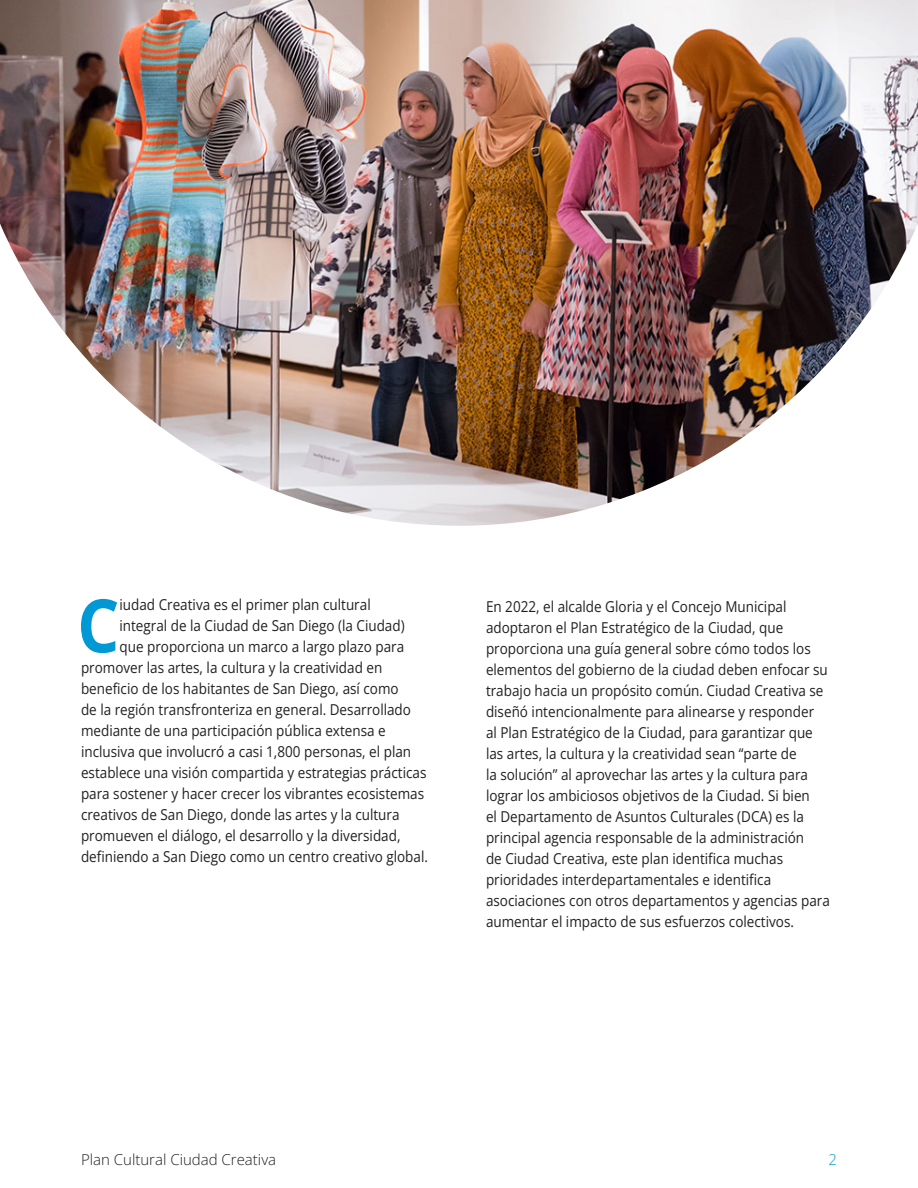
<style>
.page{position:relative;width:918px;height:1188px;background:#fff}
.page>*{position:absolute;margin:0;border:0;box-sizing:border-box;transform-origin:0 0}
.Body_Copy{font:700 73.8px "Open Sans";color:#0099d6;scale:.9 1}
.Body_Copy-2{font:15px/21px "Open Sans";color:#231f20;scale:.9 1}
.t1{font:300 15px "Open Sans";color:#231f20}
.t2{font:300 15px "Open Sans";color:#0099d6}
</style>
<div class="page">
<img style="left:0;top:0;width:918px;height:526px">
<p class="Body_Copy" style="left:77px;top:575px;width:49px">C</p>
<p class="Body_Copy-2" style="left:119px;top:594px;width:281px">iudad Creativa es el primer plan cultural</p>
<p class="Body_Copy-2" style="left:119px;top:615px;width:318px">integral de la Ciudad de San Diego (la Ciudad)</p>
<p class="Body_Copy-2" style="left:119px;top:636px;width:318px">que proporciona un marco a largo plazo para</p>
<p class="Body_Copy-2" style="left:81px;top:657px;width:336px">promover las artes, la cultura y la creatividad en</p>
<p class="Body_Copy-2" style="left:81px;top:678px;width:355px">beneficio de los habitantes de San Diego, así como</p>
<p class="Body_Copy-2" style="left:81px;top:699px;width:368px">de la región transfronteriza en general. Desarrollado</p>
<p class="Body_Copy-2" style="left:81px;top:720px;width:340px">mediante de una participación pública extensa e</p>
<p class="Body_Copy-2" style="left:81px;top:741px;width:368px">inclusiva que involucró a casi 1,800 personas, el plan</p>
<p class="Body_Copy-2" style="left:81px;top:762px;width:385px">establece una visión compartida y estrategias prácticas</p>
<p class="Body_Copy-2" style="left:81px;top:783px;width:383px">para sostener y hacer crecer los vibrantes ecosistemas</p>
<p class="Body_Copy-2" style="left:81px;top:804px;width:356px">creativos de San Diego, donde las artes y la cultura</p>
<p class="Body_Copy-2" style="left:81px;top:825px;width:357px">promueven el diálogo, el desarrollo y la diversidad,</p>
<p class="Body_Copy-2" style="left:81px;top:846px;width:387px">definiendo a San Diego como un centro creativo global.</p>
<p class="Body_Copy-2" style="left:486px;top:596px;width:384px">En 2022, el alcalde Gloria y el Concejo Municipal adoptaron el Plan Estratégico de la Ciudad, que proporciona una guía general sobre cómo todos los elementos del gobierno de la ciudad deben enfocar su trabajo hacia un propósito común. Ciudad Creativa se diseñó intencionalmente para alinearse y responder<br>al Plan Estratégico de la Ciudad, para garantizar que las artes, la cultura y la creatividad sean “parte de<br>la solución” al aprovechar las artes y la cultura para lograr los ambiciosos objetivos de la Ciudad. Si bien<br>el Departamento de Asuntos Culturales (DCA) es la principal agencia responsable de la administración<br>de Ciudad Creativa, este plan identifica muchas prioridades interdepartamentales e identifica asociaciones con otros departamentos y agencias para aumentar el impacto de sus esfuerzos colectivos.</p>
<p class="t1" style="left:81px;top:1149px;width:197px">Plan Cultural Ciudad Creativa</p>
<p class="t2" style="left:828px;top:1149px;width:10px">2</p>
</div>
